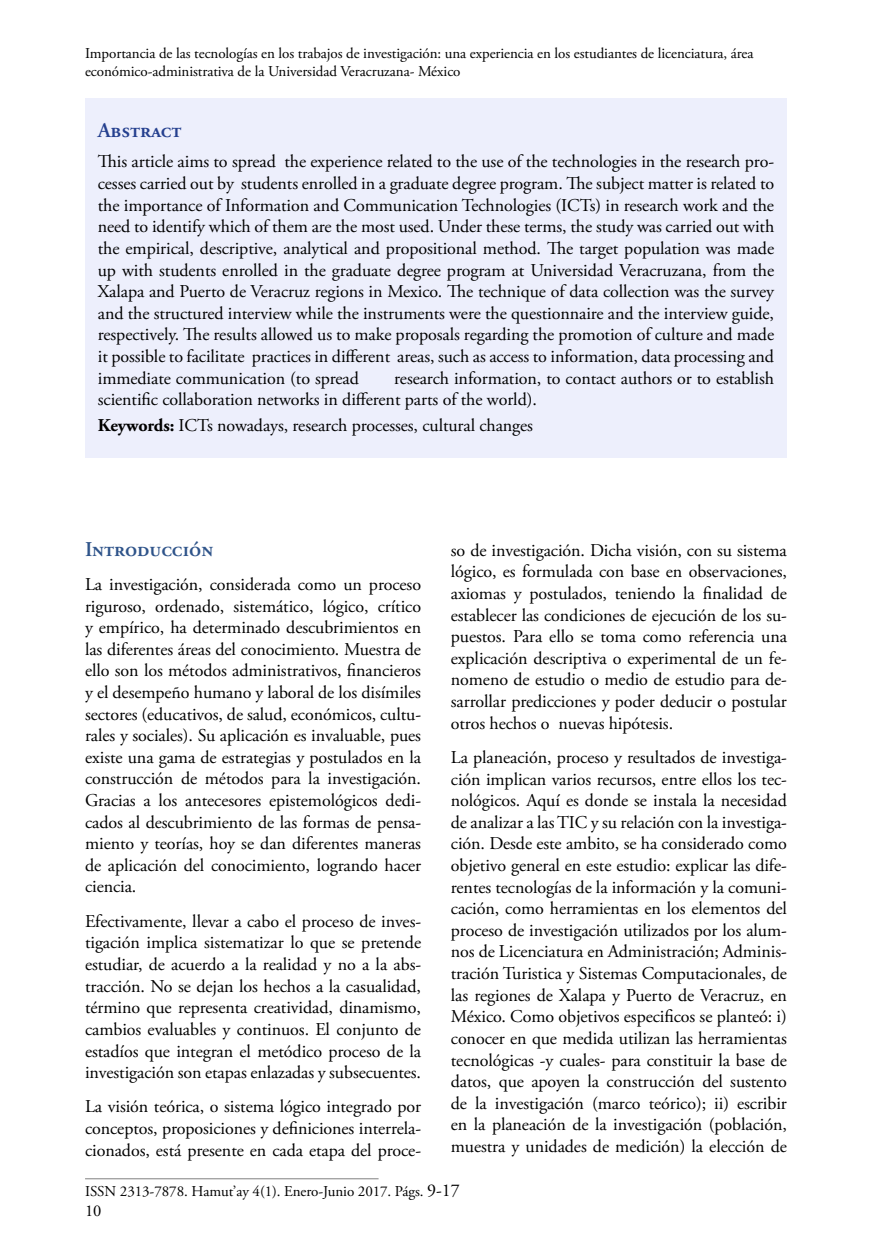
<style>
.page{position:relative;width:872px;height:1255px;background:#fff}
.page>*{position:absolute;margin:0;border:0;box-sizing:border-box;transform-origin:0 0}
.t1{font:600 21px "Adobe Garamond Pro";color:#2f548a}
.t2{font:600 21px "Adobe Garamond Pro";letter-spacing:-.005em;color:#25408f}
.t3{font:18px/21.6px "Adobe Garamond Pro";letter-spacing:-.005em;color:#000;text-align:justify}
.t4{font:16.5px "Adobe Garamond Pro";color:#000}
.t5{font:15px/18px "Adobe Garamond Pro";letter-spacing:-.005em;color:#000}
.s1{font-weight:700}
.s2{font-size:18px}
</style>
<div class="page">
<hr style="left:85px;top:1178px;width:293px;height:1px;background:#808080">
<div style="left:85px;top:98px;width:702px;height:359px;background:#edeffc"></div>
<p class="t5" style="left:85px;top:45px;width:670px">Importancia de las tecnologías en los trabajos de investigación: una experiencia en los estudiantes de licenciatura, área económico-administrativa de la Universidad Veracruzana- México</p>
<p class="t2" style="left:98px;top:118px;width:85px">Abstract</p>
<p class="t3" style="left:98px;top:151px;width:678px">This article aims to spread the experience related to the use of the technologies in the research pro&shy;cesses carried out by students enrolled in a graduate degree program. The subject matter is related to the importance of Information and Communication Technologies (ICTs) in research work and the need to identify which of them are the most used. Under these terms, the study was carried out with the empirical, descriptive, analytical and propositional method. The target population was made up with students enrolled in the graduate degree program at Universidad Veracruzana, from the Xalapa and Puerto de Veracruz regions in Mexico. The technique of data collection was the survey and the structured interview while the instruments were the questionnaire and the interview guide, respectively. The results allowed us to make proposals regarding the promotion of culture and made it possible to facilitate practices in different areas, such as access to information, data processing and immediate communication (to spread</p>
<p class="t3" style="left:98px;top:367px;width:678px;text-indent:296px">research information, to contact authors or to establish scientific collaboration networks in different parts of the world).</p>
<p class="t3" style="left:98px;top:415px;width:437px"><span class="s1">Keywords:</span> ICTs nowadays, research processes, cultural changes</p>
<p class="t1" style="left:85px;top:536px;width:130px">Introducción</p>
<p class="t3" style="left:85px;top:574px;width:337px">La investigación, considerada como un proceso riguroso, ordenado, sistemático, lógico, crítico y empírico, ha determinado descubrimientos en las diferentes áreas del conocimiento. Muestra de ello son los métodos administrativos, financieros y el desempeño humano y laboral de los disímiles sectores (educativos, de salud, económicos, cultu&shy;rales y sociales). Su aplicación es invaluable, pues existe una gama de estrategias y postulados en la construcción de métodos para la investigación.<br>Gracias a los antecesores epistemológicos dedi&shy;cados al descubrimiento de las formas de pensa&shy;miento y teorías, hoy se dan diferentes maneras de aplicación del conocimiento, logrando hacer ciencia.</p>
<p class="t3" style="left:85px;top:910px;width:337px">Efectivamente, llevar a cabo el proceso de inves&shy;tigación implica sistematizar lo que se pretende estudiar, de acuerdo a la realidad y no a la abs&shy;tracción. No se dejan los hechos a la casualidad, término que representa creatividad, dinamismo, cambios evaluables y continuos. El conjunto de estadíos que integran el metódico proceso de la investigación son etapas enlazadas y subsecuentes.</p>
<p class="t3" style="left:85px;top:1096px;width:337px">La visión teórica, o sistema lógico integrado por conceptos, proposiciones y definiciones interrela&shy;cionados, está presente en cada etapa del proce-</p>
<p class="t3" style="left:451px;top:540px;width:337px">so de investigación. Dicha visión, con su sistema lógico, es formulada con base en observaciones, axiomas y postulados, teniendo la finalidad de establecer las condiciones de ejecución de los su&shy;puestos. Para ello se toma como referencia una explicación descriptiva o experimental de un fe&shy;nomeno de estudio o medio de estudio para de&shy;sarrollar predicciones y poder deducir o postular otros hechos o nuevas hipótesis.</p>
<p class="t3" style="left:451px;top:747px;width:337px">La planeación, proceso y resultados de investiga&shy;ción implican varios recursos, entre ellos los tec&shy;nológicos. Aquí es donde se instala la necesidad de analizar a las TIC y su relación con la investiga&shy;ción. Desde este ambito, se ha considerado como objetivo general en este estudio: explicar las dife&shy;rentes tecnologías de la información y la comuni&shy;cación, como herramientas en los elementos del proceso de investigación utilizados por los alum&shy;nos de Licenciatura en Administración; Adminis&shy;tración Turistica y Sistemas Computacionales, de las regiones de Xalapa y Puerto de Veracruz, en México. Como objetivos especificos se planteó: i) conocer en que medida utilizan las herramientas tecnológicas -y cuales- para constituir la base de datos, que apoyen la construcción del sustento de la investigación (marco teórico); ii) escribir en la planeación de la investigación (población, muestra y unidades de medición) la elección de</p>
<p class="t5" style="left:85px;top:1182px;width:376px">ISSN 2313-7878. Hamut’ay 4(1). Enero-Junio 2017. Págs. <span class="s2">9-17</span></p>
<p class="t4" style="left:85px;top:1200px;width:18px">10</p>
</div>
